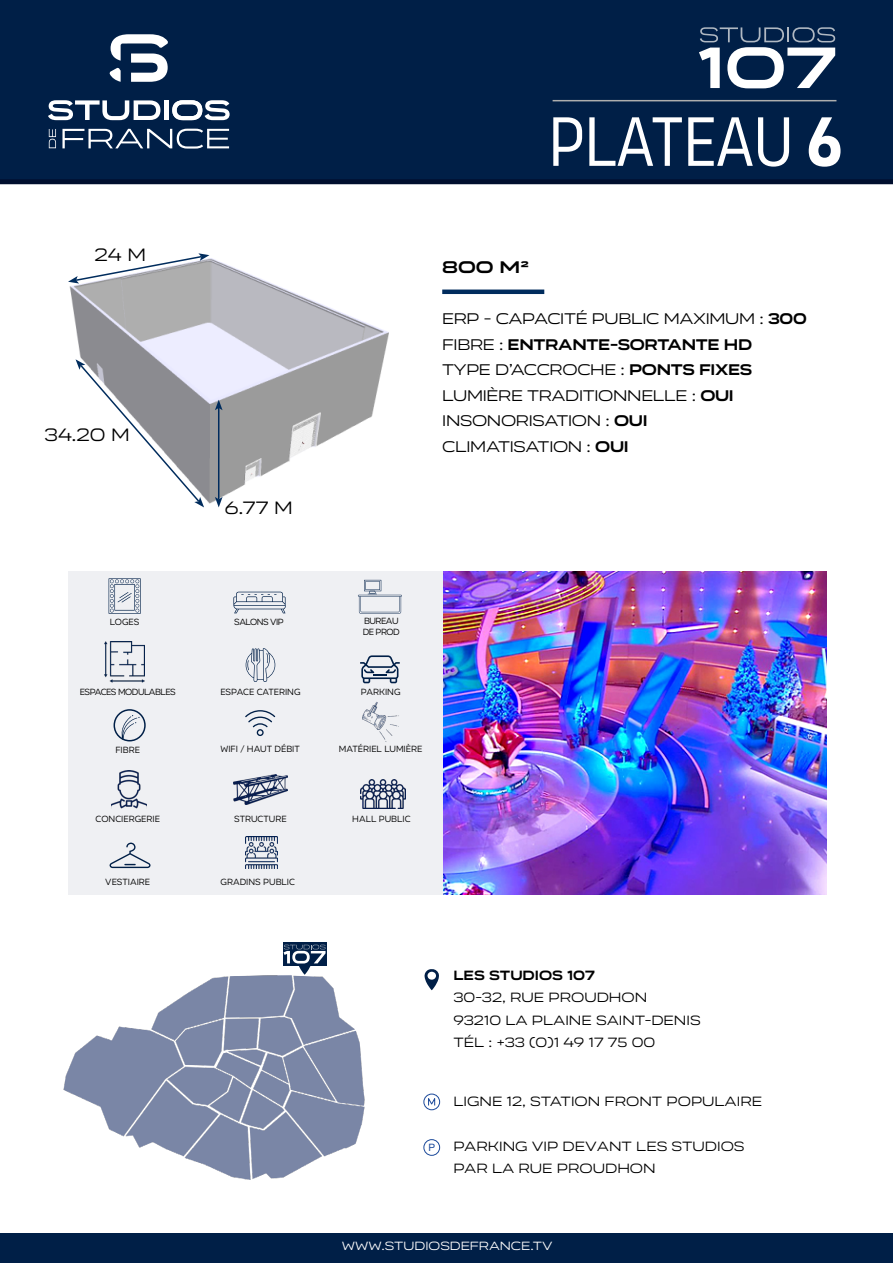
<style>
.page{position:relative;width:893px;height:1263px;background:#fff}
.page>*{position:absolute;margin:0;border:0;box-sizing:border-box;transform-origin:0 0}
.t1{font:300 condensed 70.05px "Organetto";letter-spacing:-.01em;color:#fff}
.t2{font:300 semi-expanded 18px "Organetto";color:#000}
.t3{font:700 expanded 16.95px "Organetto";color:#000}
.t4{font:300 semi-expanded 15.45px/25.5px "Organetto";letter-spacing:-.02em;color:#000}
.t5{font:300 semi-expanded 13.5px/22.5px "Organetto";color:#000}
.t6{font:700 semi-expanded 13.5px "Organetto";color:#000}
.t7{font:300 semi-expanded 12px "Organetto";color:#fff}
.t8{font:10.05px "Arial";color:#1b499a}
.t9{font:300 9px "Organetto";color:#000}
.t10{font:300 9px/10.8px "Organetto";letter-spacing:-.05em;color:#000}
.s1{font-weight:700}
</style>
<div class="page">
<img style="left:69px;top:255px;width:320px;height:253px">
<div style="left:0;top:1233px;width:893px;height:30px;background:#001f47"></div>
<div style="left:0;top:0;width:893px;height:183px;background:#001f47"></div>
<svg style="left:109px;top:34px;width:59px;height:48px"></svg>
<svg style="left:48px;top:100px;width:112px;height:20px"></svg>
<div style="left:164px;top:100px;width:5px;height:20px;background:#fff"></div>
<svg style="left:62px;top:129px;width:167px;height:20px"></svg>
<svg style="left:172px;top:100px;width:58px;height:20px"></svg>
<svg style="left:49px;top:129px;width:7px;height:19px"></svg>
<svg style="left:699px;top:27px;width:136px;height:61px"></svg>
<img style="left:63px;top:975px;width:302px;height:205px">
<div style="left:0;top:179px;width:893px;height:5px;background:#000e2e"></div>
<div style="left:442px;top:289px;width:102px;height:5px;background:#002c5d"></div>
<svg style="left:424px;top:969px;width:15px;height:21px"></svg>
<div style="left:424px;top:1094px;width:16px;height:16px;border:1px solid #1b499a;border-radius:50%"></div>
<svg style="left:428px;top:1095px;width:8px;height:11px"></svg>
<hr style="left:553px;top:100px;width:283px;height:1px;background:#aeaeae">
<svg style="left:283px;top:943px;width:44px;height:23px"></svg>
<svg style="left:284px;top:945px;width:42px;height:30px"></svg>
<div style="left:424px;top:1139px;width:16px;height:17px;border:1px solid #1b499a;border-radius:50%"></div>
<img style="left:442px;top:571px;width:385px;height:324px">
<div style="left:68px;top:572px;width:374px;height:323px;background:#eff0f3"></div>
<svg style="left:110px;top:842px;width:41px;height:26px"></svg>
<img style="left:360px;top:779px;width:45px;height:30px">
<div style="left:114px;top:709px;width:32px;height:32px;border:2px solid #001f47;border-radius:50%"></div>
<svg style="left:120px;top:715px;width:20px;height:25px"></svg>
<svg style="left:233px;top:592px;width:53px;height:21px"></svg>
<svg style="left:109px;top:578px;width:32px;height:36px"></svg>
<svg style="left:360px;top:655px;width:40px;height:28px"></svg>
<img style="left:105px;top:642px;width:40px;height:41px">
<svg style="left:245px;top:710px;width:30px;height:26px"></svg>
<hr style="left:358px;top:595px;width:44px;height:2px;background:#001f47">
<svg style="left:359px;top:580px;width:42px;height:34px"></svg>
<svg style="left:246px;top:648px;width:29px;height:34px"></svg>
<img style="left:112px;top:770px;width:34px;height:39px">
<img style="left:234px;top:775px;width:53px;height:30px">
<img style="left:246px;top:837px;width:31px;height:31px">
<img style="left:362px;top:701px;width:37px;height:41px">
<hr style="left:218px;top:408px;width:1px;height:91px;background:#002c5d">
<svg style="left:215px;top:400px;width:8px;height:10px"></svg>
<svg style="left:215px;top:497px;width:8px;height:10px"></svg>
<svg style="left:68px;top:253px;width:141px;height:31px"></svg>
<svg style="left:76px;top:359px;width:128px;height:148px"></svg>
<p class="t2" style="left:95px;top:243px;width:53px">24 M</p>
<p class="t2" style="left:44px;top:423px;width:87px">34.20 M</p>
<p class="t2" style="left:225px;top:497px;width:70px">6.77 M</p>
<h1 class="t1" style="left:549px;top:99px;width:295px">PLATEAU <span class="s1">6</span></h1>
<p class="t3" style="left:442px;top:257px;width:88px">800 m²</p>
<p class="t4" style="left:442px;top:306px;width:366px">ERP - CAPACITÉ PUBLIC MAXIMUM : <span class="s1">300<br></span>FIBRE : <span class="s1">ENTRANTE-SORTANTE HD<br></span>TYPE D’ACCROCHE : <span class="s1">PONTS FIXES<br></span>LUMIÈRE TRADITIONNELLE : <span class="s1">OUI<br></span>INSONORISATION : <span class="s1">OUI<br></span>CLIMATISATION : <span class="s1">OUI</span></p>
<p class="t9" style="left:110px;top:616px;width:31px">LOGES</p>
<p class="t10" style="left:234px;top:616px;width:51px">SALONS VIP</p>
<p class="t10" style="left:363px;top:615px;width:39px">BUREAU<br>DE PROD</p>
<p class="t10" style="left:80px;top:686px;width:98px">ESPACES MODULABLES</p>
<p class="t9" style="left:361px;top:686px;width:41px">PARKING</p>
<p class="t9" style="left:220px;top:686px;width:82px">ESPACE CATERING</p>
<p class="t9" style="left:116px;top:744px;width:26px">FIBRE</p>
<p class="t9" style="left:220px;top:744px;width:81px">WIFI / HAUT DÉBIT</p>
<p class="t9" style="left:96px;top:813px;width:66px">CONCIERGERIE</p>
<p class="t9" style="left:234px;top:813px;width:54px">STRUCTURE</p>
<p class="t9" style="left:105px;top:876px;width:46px">VESTIAIRE</p>
<p class="t9" style="left:221px;top:876px;width:76px">GRADINS PUBLIC</p>
<p class="t9" style="left:339px;top:744px;width:85px">MATÉRIEL LUMIÈRE</p>
<p class="t9" style="left:352px;top:813px;width:60px">HALL PUBLIC</p>
<p class="t6" style="left:453px;top:966px;width:143px">LES STUDIOS 107</p>
<p class="t5" style="left:453px;top:986px;width:249px">30-32, RUE PROUDHON<br>93210 LA PLAINE SAINT-DENIS<br>TÉL : +33 (0)1 49 17 75 00</p>
<p class="t8" style="left:428px;top:1140px;width:8px">P</p>
<p class="t5" style="left:453px;top:1089px;width:310px">LIGNE 12, STATION FRONT POPULAIRE</p>
<p class="t5" style="left:453px;top:1134px;width:293px">PARKING VIP DEVANT LES STUDIOS<br>PAR LA RUE PROUDHON</p>
<p class="t7" style="left:342px;top:1239px;width:212px">WWW.STUDIOSDEFRANCE.TV</p>
</div>
